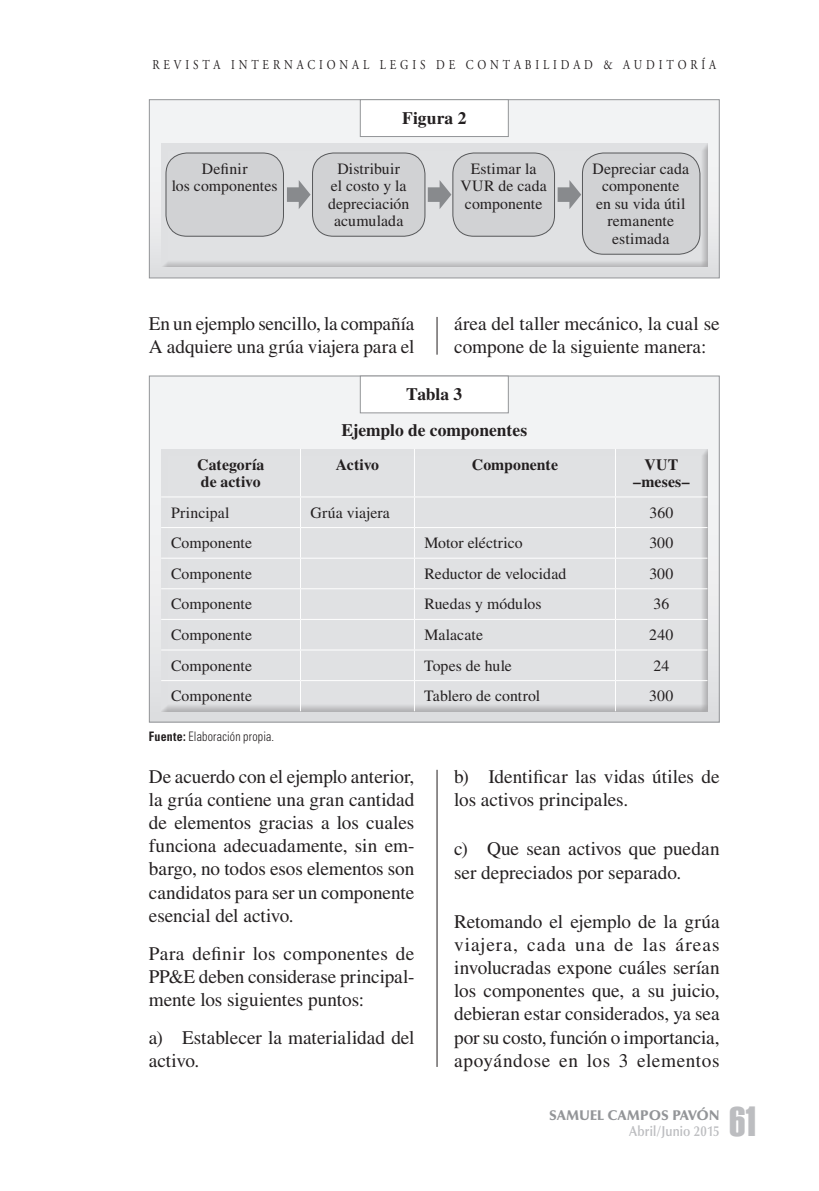
<style>
.page{position:relative;width:819px;height:1191px;background:#fff}
.page>*{position:absolute;margin:0;border:0;box-sizing:border-box;transform-origin:0 0}
.t1{font:42px "Haettenschweiler";color:#bcbdc0}
.t2{font:19.25px/23.1px "Times LT Std";letter-spacing:-.005em;color:#231f20}
.t3{font:700 17.5px/35.2px "Times LT Std";letter-spacing:-.005em;color:#231f20;text-align:center}
.t4{font:15.75px/17.5px "Times LT Std";letter-spacing:.005em;color:#231f20;text-align:center}
.t5{font:700 15.75px/17.5px "Times LT Std";letter-spacing:.005em;color:#231f20}
.t6{font:600 14.35px "Optima LT Std";letter-spacing:.015em;color:#bcbdc0;scale:.85 1}
.t7{font:900 14px "Optima LT Std";color:#939598}
.t8{font:13.47px "Adobe Garamond Pro";letter-spacing:.345em;color:#231f20;scale:.83 1}
.t9{font:300 condensed 13.12px "Univers LT Std";letter-spacing:.02em;color:#231f20;scale:.91 1}
.s1{font-weight:700}
</style>
<div class="page">
<hr style="left:436px;top:770px;width:1px;height:297px;background:#231f20">
<hr style="left:436px;top:317px;width:1px;height:38px;background:#231f20">
<div style="left:149px;top:100px;width:570px;height:178px;background:linear-gradient(to bottom,#f5f6f6,#dcddde)"></div>
<div style="left:149px;top:99px;width:570px;height:179px;border:1px solid #939598"></div>
<div style="left:149px;top:376px;width:570px;height:346px;background:linear-gradient(to bottom,#f5f5f6,#dcdddf)"></div>
<div style="left:158px;top:142px;width:549px;height:128px;background:#231f20;opacity:.3"></div>
<div style="left:159px;top:447px;width:548px;height:264px;background:#e0e1e3"></div>
<div style="left:360px;top:99px;width:148px;height:38px;background:#fff;border:1px solid #939598"></div>
<div style="left:360px;top:375px;width:148px;height:38px;background:#fff;border:1px solid #939598"></div>
<div style="left:166px;top:153px;width:117px;height:83px;background:#d1d2d4;border-radius:21px"></div>
<div style="left:165px;top:153px;width:119px;height:84px;border:1px solid #57585a;border-radius:21px"></div>
<div style="left:312px;top:153px;width:113px;height:83px;background:#d1d2d4;border-radius:21px"></div>
<div style="left:312px;top:153px;width:113px;height:84px;border:1px solid #57585a;border-radius:21px"></div>
<div style="left:453px;top:153px;width:101px;height:83px;background:#d1d2d4;border-radius:21px"></div>
<div style="left:452px;top:153px;width:103px;height:84px;border:1px solid #57585a;border-radius:21px"></div>
<div style="left:582px;top:153px;width:118px;height:101px;background:#d1d2d4;border-radius:21px"></div>
<div style="left:582px;top:153px;width:118px;height:102px;border:1px solid #57585a;border-radius:21px"></div>
<svg style="left:287px;top:180px;width:23px;height:29px"></svg>
<svg style="left:428px;top:180px;width:23px;height:29px"></svg>
<svg style="left:557px;top:180px;width:24px;height:29px"></svg>
<hr style="left:300px;top:449px;width:1px;height:47px;background:#fff">
<hr style="left:414px;top:449px;width:1px;height:47px;background:#fff">
<hr style="left:615px;top:449px;width:1px;height:47px;background:#fff">
<hr style="left:161px;top:496px;width:139px;height:1px;background:#fff">
<hr style="left:300px;top:496px;width:114px;height:1px;background:#fff">
<hr style="left:300px;top:497px;width:1px;height:30px;background:#fff">
<hr style="left:414px;top:496px;width:201px;height:1px;background:#fff">
<hr style="left:414px;top:497px;width:1px;height:30px;background:#fff">
<hr style="left:615px;top:496px;width:92px;height:1px;background:#fff">
<hr style="left:615px;top:497px;width:1px;height:30px;background:#fff">
<hr style="left:161px;top:527px;width:139px;height:1px;background:#fff">
<hr style="left:300px;top:527px;width:114px;height:1px;background:#fff">
<hr style="left:300px;top:528px;width:1px;height:30px;background:#fff">
<hr style="left:414px;top:527px;width:201px;height:1px;background:#fff">
<hr style="left:414px;top:528px;width:1px;height:30px;background:#fff">
<hr style="left:615px;top:527px;width:92px;height:1px;background:#fff">
<hr style="left:615px;top:528px;width:1px;height:30px;background:#fff">
<hr style="left:161px;top:558px;width:139px;height:1px;background:#fff">
<hr style="left:300px;top:558px;width:114px;height:1px;background:#fff">
<hr style="left:300px;top:558px;width:1px;height:30px;background:#fff">
<hr style="left:414px;top:558px;width:201px;height:1px;background:#fff">
<hr style="left:414px;top:558px;width:1px;height:30px;background:#fff">
<hr style="left:615px;top:558px;width:92px;height:1px;background:#fff">
<hr style="left:615px;top:558px;width:1px;height:30px;background:#fff">
<hr style="left:161px;top:588px;width:139px;height:1px;background:#fff">
<hr style="left:300px;top:588px;width:114px;height:1px;background:#fff">
<hr style="left:300px;top:589px;width:1px;height:30px;background:#fff">
<hr style="left:414px;top:588px;width:201px;height:1px;background:#fff">
<hr style="left:414px;top:589px;width:1px;height:30px;background:#fff">
<hr style="left:615px;top:588px;width:92px;height:1px;background:#fff">
<hr style="left:615px;top:589px;width:1px;height:30px;background:#fff">
<hr style="left:161px;top:619px;width:139px;height:1px;background:#fff">
<hr style="left:300px;top:619px;width:114px;height:1px;background:#fff">
<svg style="left:300px;top:620px;width:1px;height:29px"></svg>
<hr style="left:414px;top:619px;width:201px;height:1px;background:#fff">
<svg style="left:414px;top:620px;width:1px;height:29px"></svg>
<hr style="left:615px;top:619px;width:92px;height:1px;background:#fff">
<svg style="left:615px;top:620px;width:1px;height:29px"></svg>
<hr style="left:161px;top:649px;width:139px;height:1px;background:#fff">
<hr style="left:300px;top:649px;width:114px;height:1px;background:#fff">
<hr style="left:300px;top:650px;width:1px;height:30px;background:#fff">
<hr style="left:414px;top:649px;width:201px;height:1px;background:#fff">
<hr style="left:414px;top:650px;width:1px;height:30px;background:#fff">
<hr style="left:615px;top:649px;width:92px;height:1px;background:#fff">
<hr style="left:615px;top:650px;width:1px;height:30px;background:#fff">
<hr style="left:161px;top:680px;width:139px;height:1px;background:#fff">
<hr style="left:300px;top:680px;width:114px;height:1px;background:#fff">
<hr style="left:300px;top:681px;width:1px;height:30px;background:#fff">
<hr style="left:414px;top:680px;width:201px;height:1px;background:#fff">
<hr style="left:414px;top:681px;width:1px;height:30px;background:#fff">
<hr style="left:615px;top:680px;width:92px;height:1px;background:#fff">
<hr style="left:615px;top:681px;width:1px;height:30px;background:#fff">
<p class="t8" style="left:152px;top:57px;width:680px">REVISTA INTERNACIONAL LEGIS DE CONTABILIDAD &amp; AUDITORÍA</p>
<p class="t3" style="left:402px;top:100px;width:66px">Figura 2</p>
<p class="t4" style="left:172px;top:160px;width:107px">Definir<br>los componentes</p>
<p class="t4" style="left:328px;top:160px;width:83px">Distribuir<br>el costo y la depreciación acumulada</p>
<p class="t4" style="left:460px;top:160px;width:88px">Estimar la<br>VUR de cada componente</p>
<p class="t4" style="left:592px;top:160px;width:98px">Depreciar cada componente<br>en su vida útil remanente estimada</p>
<p class="t2" style="left:149px;top:312px;width:267px">En un ejemplo sencillo, la compañía<br>A adquiere una grúa viajera para el</p>
<p class="t3" style="left:341px;top:376px;width:187px">Tabla 3<br>Ejemplo de componentes</p>
<p class="t5" style="left:197px;top:455px;width:68px">Categoría de activo</p>
<p class="t5" style="left:336px;top:455px;width:45px">Activo</p>
<p class="t5" style="left:472px;top:455px;width:88px">Componente</p>
<p class="t5" style="left:633px;top:455px;width:58px;text-align:center">VUT –meses–</p>
<p class="t4" style="left:171px;top:503px;width:60px">Principal</p>
<p class="t4" style="left:310px;top:503px;width:81px">Grúa viajera</p>
<p class="t4" style="left:649px;top:503px;width:25px">360</p>
<p class="t4" style="left:171px;top:534px;width:82px">Componente</p>
<p class="t4" style="left:424px;top:534px;width:100px">Motor eléctrico</p>
<p class="t4" style="left:649px;top:534px;width:26px">300</p>
<p class="t4" style="left:171px;top:565px;width:82px">Componente</p>
<p class="t4" style="left:424px;top:565px;width:143px">Reductor de velocidad</p>
<p class="t4" style="left:649px;top:565px;width:26px">300</p>
<p class="t4" style="left:171px;top:595px;width:82px">Componente</p>
<p class="t4" style="left:424px;top:595px;width:119px">Ruedas y módulos</p>
<p class="t4" style="left:653px;top:595px;width:17px">36</p>
<p class="t4" style="left:171px;top:626px;width:82px">Componente</p>
<p class="t4" style="left:424px;top:626px;width:60px">Malacate</p>
<p class="t4" style="left:649px;top:626px;width:26px">240</p>
<p class="t4" style="left:171px;top:656px;width:82px">Componente</p>
<p class="t4" style="left:424px;top:656px;width:89px">Topes de hule</p>
<p class="t4" style="left:653px;top:656px;width:18px">24</p>
<p class="t4" style="left:171px;top:687px;width:82px">Componente</p>
<p class="t4" style="left:424px;top:687px;width:117px">Tablero de control</p>
<p class="t4" style="left:649px;top:687px;width:26px">300</p>
<p class="t9" style="left:149px;top:728px;width:139px"><span class="s1">Fuente:</span> Elaboración propia.</p>
<p class="t2" style="left:149px;top:765px;width:267px;text-align:justify">De acuerdo con el ejemplo anterior, la grúa contiene una gran cantidad de elementos gracias a los cuales funciona adecuadamente, sin em&shy;bargo, no todos esos elementos son candidatos para ser un componente esencial del activo.</p>
<p class="t2" style="left:149px;top:941px;width:267px;text-align:justify">Para definir los componentes de PP&amp;E deben considerase principal&shy;mente los siguientes puntos:</p>
<p class="t2" style="left:149px;top:1025px;width:267px">a) Establecer la materialidad del activo.</p>
<p class="t2" style="left:454px;top:312px;width:267px">área del taller mecánico, la cual se compone de la siguiente manera:</p>
<p class="t2" style="left:454px;top:765px;width:267px">b) Identificar las vidas útiles de los activos principales.</p>
<p class="t2" style="left:454px;top:837px;width:267px">c) Que sean activos que puedan ser depreciados por separado.</p>
<p class="t2" style="left:454px;top:910px;width:267px;text-align:justify">Retomando el ejemplo de la grúa viajera, cada una de las áreas involucradas expone cuáles serían los componentes que, a su juicio, debieran estar considerados, ya sea por su costo, función o importancia, apoyándose en los 3 elementos</p>
<p class="t7" style="left:549px;top:1106px;width:172px">SAMUEL CAMPOS PAVÓN</p>
<p class="t6" style="left:629px;top:1123px;width:108px">Abril/Junio 2015</p>
<p class="t1" style="left:729px;top:1093px;width:27px">61</p>
</div>
